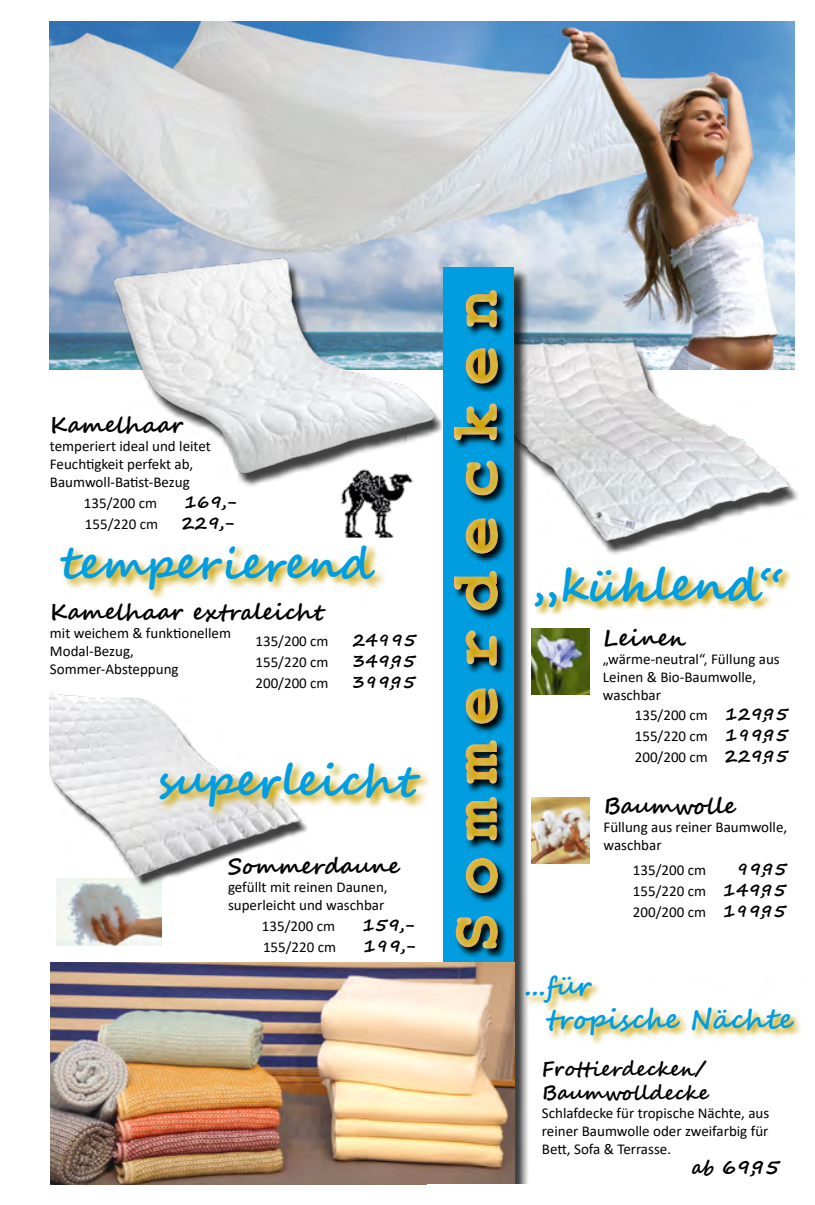
<style>
.page{position:relative;width:815px;height:1205px;background:#fff}
.page>*{position:absolute;margin:0;border:0;box-sizing:border-box;transform-origin:0 0}
.t1{font:700 45px "Segoe Script";letter-spacing:-.01em;color:#009ee0}
.t2{font:700 43.75px "Segoe Script";letter-spacing:-.005em;color:#009ee0}
.t3{font:700 27.5px/33px "Segoe Script";color:#009ee0}
.t4{font:700 22.5px "Segoe Script";color:#000}
.t5{font:700 22.5px "Segoe Script";letter-spacing:-.035em;color:#000}
.t6{font:700 20px/24px "Segoe Script";color:#000}
.t7{font:700 17.5px "Segoe Script";color:#000}
.t8{font:15px/18px "Calibri";color:#000}
.s1{font-family:"Segoe Script";font-weight:700;font-size:17.5px}
</style>
<div class="page">
<img style="left:56px;top:887px;width:105px;height:59px">
<div style="left:51px;top:696px;width:258px;height:191px;background:#000;opacity:.75"></div>
<img style="left:50px;top:691px;width:255px;height:190px">
<svg style="left:157px;top:761px;width:251px;height:57px"></svg>
<svg style="left:61px;top:544px;width:324px;height:55px"></svg>
<svg style="left:555px;top:567px;width:236px;height:48px"></svg>
<img style="left:341px;top:488px;width:65px;height:50px">
<svg style="left:530px;top:976px;width:271px;height:68px"></svg>
<img style="left:555px;top:629px;width:34px;height:66px">
<img style="left:50px;top:22px;width:744px;height:347px">
<img style="left:100px;top:247px;width:308px;height:239px">
<img style="left:555px;top:797px;width:34px;height:66px">
<img style="left:555px;top:328px;width:243px;height:226px">
<div style="left:445px;top:269px;width:85px;height:931px;background:#000;opacity:.75"></div>
<img style="left:50px;top:962px;width:464px;height:222px">
<div style="left:427px;top:1185px;width:118px;height:20px;background:#fff"></div>
<div style="left:408px;top:241px;width:147px;height:733px;background:#fff;opacity:.75"></div>
<h3 class="t4" style="left:50px;top:407px;width:134px">Kamelhaar</h3>
<p class="t8" style="left:50px;top:436px;width:162px">temperiert ideal und leitet<br>Feuchtigkeit perfekt ab,<br>Baumwoll-Batist-Bezug</p>
<p class="t8" style="left:84px;top:493px;width:75px">135/200 cm</p>
<p class="t7" style="left:184px;top:487px;width:55px">169,-</p>
<p class="t8" style="left:85px;top:514px;width:75px">155/220 cm</p>
<p class="t7" style="left:182px;top:508px;width:55px">229,-</p>
<h2 class="t2" style="left:61px;top:528px;width:313px">temperierend</h2>
<h3 class="t4" style="left:50px;top:594px;width:274px">Kamelhaar extraleicht</h3>
<p class="t8" style="left:50px;top:623px;width:183px">mit weichem &amp; funktionellem<br>Modal-Bezug,<br>Sommer-Absteppung</p>
<p class="t8" style="left:255px;top:632px;width:75px">135/200 cm</p>
<p class="t7" style="left:352px;top:626px;width:65px">24995</p>
<p class="t8" style="left:255px;top:653px;width:75px">155/220 cm</p>
<p class="t7" style="left:352px;top:647px;width:65px">349,95</p>
<p class="t8" style="left:255px;top:674px;width:75px">200/200 cm</p>
<p class="t7" style="left:352px;top:668px;width:65px">399,95</p>
<h2 class="t2" style="left:155px;top:745px;width:260px">superleicht</h2>
<h3 class="t4" style="left:228px;top:848px;width:173px">Sommerdaune</h3>
<p class="t8" style="left:228px;top:878px;width:161px">gefüllt mit reinen Daunen, superleicht und waschbar</p>
<p class="t8" style="left:262px;top:917px;width:75px">135/200 cm</p>
<p class="t7" style="left:362px;top:911px;width:55px">159,-</p>
<p class="t8" style="left:263px;top:938px;width:75px">155/220 cm</p>
<p class="t7" style="left:363px;top:932px;width:55px">199,-</p>
<h1 class="t1" style="left:534px;top:548px;width:254px">„kühlend“</h1>
<h3 class="t4" style="left:603px;top:619px;width:85px">Leinen</h3>
<p class="t8" style="left:603px;top:649px;width:178px">„wärme-neutral“, Füllung aus<br>Leinen &amp; Bio-Baumwolle, waschbar</p>
<p class="t8" style="left:635px;top:704px;width:155px;line-height:21px;text-align:justify">135/200 cm <span class="s1">129,95<br></span>155/220 cm <span class="s1">199,95<br></span>200/200 cm <span class="s1">229,95</span></p>
<h3 class="t5" style="left:603px;top:788px;width:134px">Baumwolle</h3>
<p class="t8" style="left:603px;top:817px;width:185px">Füllung aus reiner Baumwolle, waschbar</p>
<p class="t8" style="left:633px;top:861px;width:75px">135/200 cm</p>
<p class="t7" style="left:736px;top:855px;width:52px">99,95</p>
<p class="t8" style="left:633px;top:880px;width:155px;line-height:21px">155/220 cm <span class="s1">149,95<br></span>200/200 cm <span class="s1">199,95</span></p>
<h3 class="t3" style="left:547px;top:970px;width:248px;text-indent:-22px">...für<br>tropische Nächte</h3>
<h3 class="t6" style="left:542px;top:1057px;width:168px">Frottierdecken/<br>Baumwolldecke</h3>
<p class="t8" style="left:542px;top:1103px;width:229px;text-align:justify">Schlafdecke für tropische Nächte, aus reiner Baumwolle oder zweifarbig für Bett, Sofa &amp; Terrasse.</p>
<h3 class="t6" style="left:692px;top:1155px;width:89px">ab 69,95</h3>
</div>
